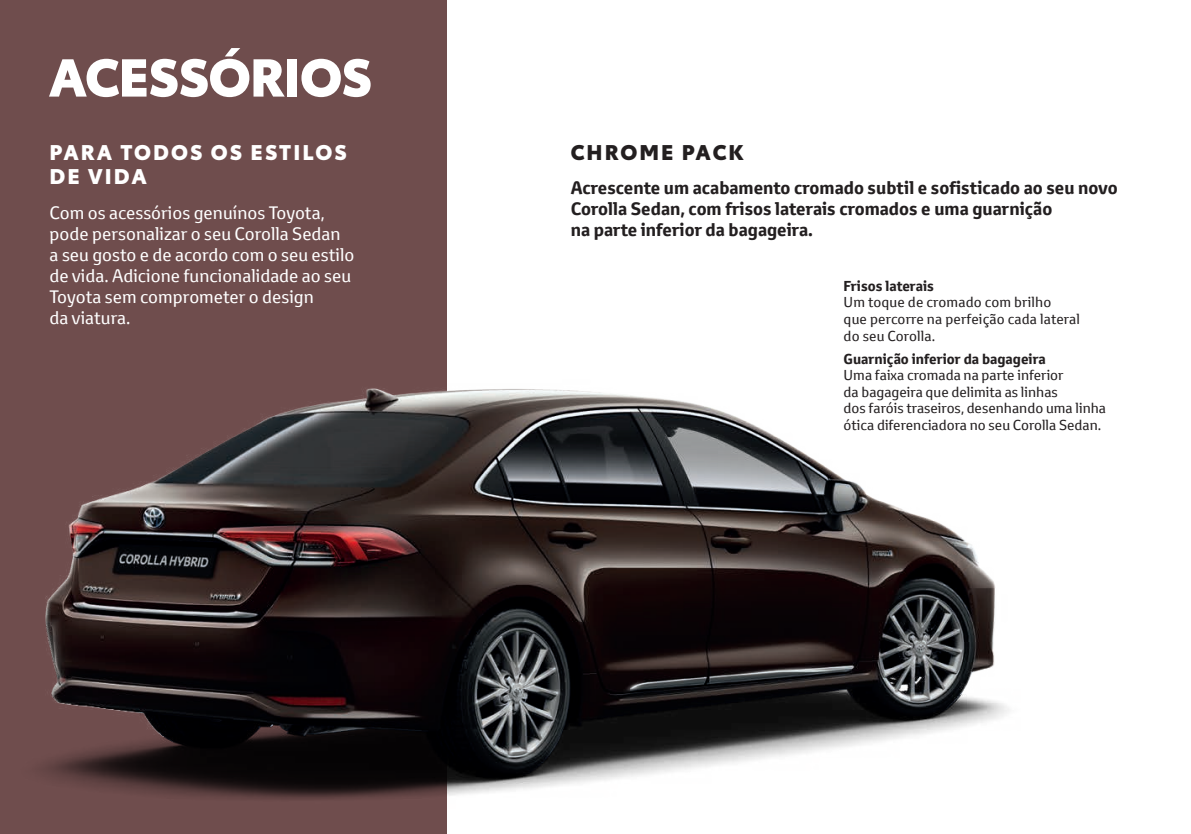
<style>
.page{position:relative;width:1191px;height:834px;background:#fff}
.page>*{position:absolute;margin:0;border:0;box-sizing:border-box;transform-origin:0 0}
.t1{font:900 52.5px "Toyota Type";letter-spacing:-.02em;color:#fff}
.t2{font:900 21px/24.5px "Toyota Type";letter-spacing:.1em;color:#fff}
.t3{font:900 21px "Toyota Type";letter-spacing:.1em;color:#231f20}
.t4{font:17.5px/21px "Toyota Text";color:#fff}
.t5{font:700 17.5px/21px "Toyota Text";color:#231f20}
.t6{font:14px/16.6px "Toyota Text";color:#231f20}
.t7{font:700 14px "Toyota Text";color:#231f20}
</style>
<div class="page">
<div style="left:0;top:0;width:446px;height:833px;background:#6f4d4d"></div>
<img style="left:42px;top:355px;width:967px;height:478px">
<h1 class="t1" style="left:49px;top:36px;width:325px">ACESSÓRIOS</h1>
<h2 class="t2" style="left:50px;top:138px;width:299px">PARA TODOS OS ESTILOS<br>DE VIDA</h2>
<p class="t4" style="left:50px;top:202px;width:306px">Com os acessórios genuínos Toyota, pode personalizar o seu Corolla Sedan<br>a seu gosto e de acordo com o seu estilo de vida. Adicione funcionalidade ao seu<br>Toyota sem comprometer o design<br>da viatura.</p>
<h2 class="t3" style="left:570px;top:135px;width:175px">CHROME PACK</h2>
<p class="t5" style="left:570px;top:177px;width:548px">Acrescente um acabamento cromado subtil e sofisticado ao seu novo<br>Corolla Sedan, com frisos laterais cromados e uma guarnição<br>na parte inferior da bagageira.</p>
<p class="t7" style="left:843px;top:276px;width:92px">Frisos laterais</p>
<p class="t6" style="left:843px;top:294px;width:238px">Um toque de cromado com brilho<br>que percorre na perfeição cada lateral do seu Corolla.</p>
<p class="t7" style="left:843px;top:349px;width:204px">Guarnição inferior da bagageira</p>
<p class="t6" style="left:843px;top:366px;width:264px">Uma faixa cromada na parte inferior<br>da bagageira que delimita as linhas<br>dos faróis traseiros, desenhando uma linha ótica diferenciadora no seu Corolla Sedan.</p>
</div>
